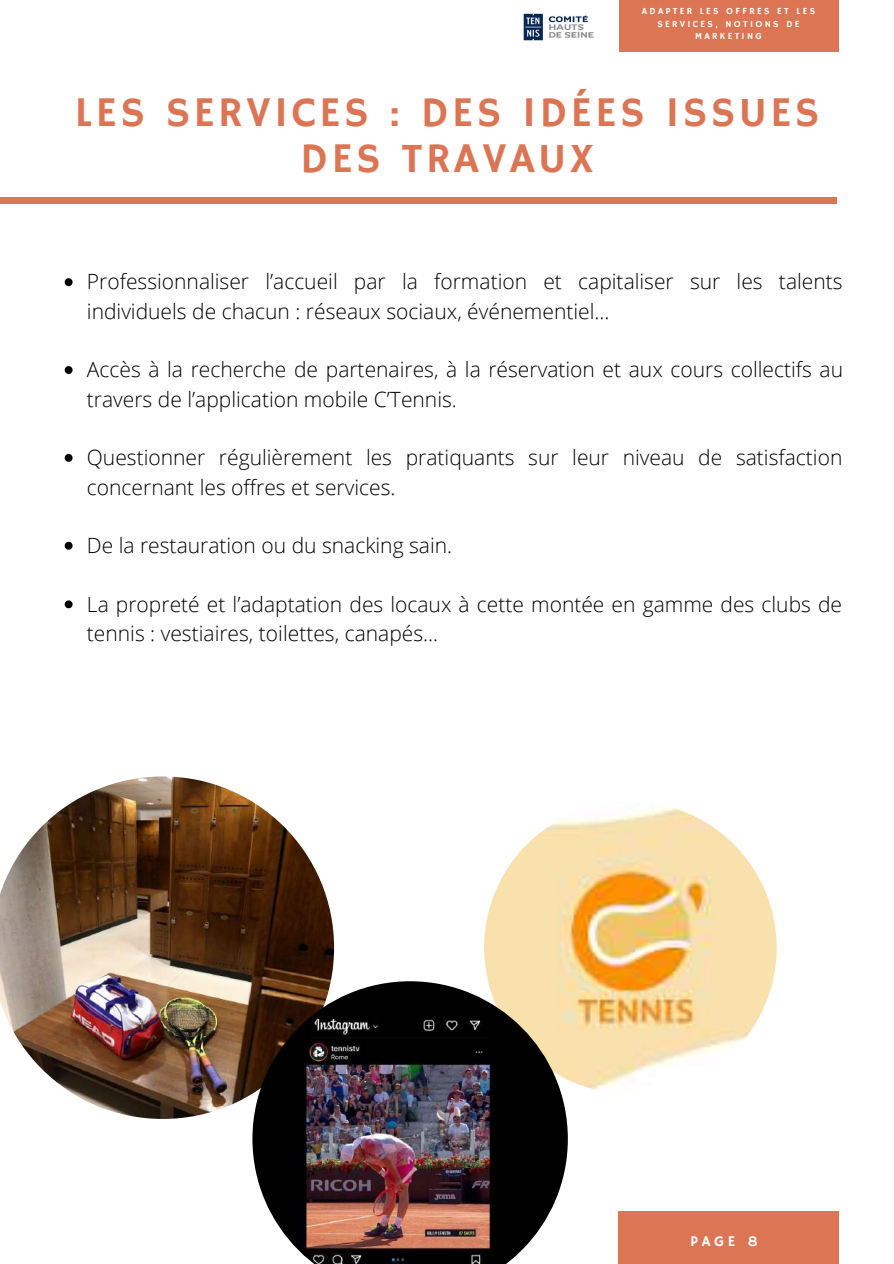
<style>
.page{position:relative;width:894px;height:1264px;background:#fff}
.page>*{position:absolute;margin:0;border:0;box-sizing:border-box;transform-origin:0 0}
.t1{font:42.15px/46.2px "Hammersmith One";letter-spacing:.08em;color:#db7554;text-align:center}
.t2{font:300 21px/29.2px "Open Sans";color:#000}
.t3{font:14.85px "Hammersmith One";color:#fff}
.t4{font:9.3px/12.3px "Hammersmith One";letter-spacing:.25em;color:#fff;text-align:center}
</style>
<div class="page">
<div style="left:0;top:197px;width:836px;height:7px;background:#db7554"></div>
<div style="left:617px;top:0;width:221px;height:52px;background:#db7554"></div>
<div style="left:617px;top:1211px;width:221px;height:52px;background:#db7554"></div>
<img style="left:523px;top:13px;width:71px;height:28px">
<img style="left:484px;top:801px;width:292px;height:292px;border-radius:50%">
<img style="left:0;top:776px;width:334px;height:342px">
<img style="left:252px;top:981px;width:315px;height:282px">
<svg style="left:65px;top:278px;width:8px;height:8px"></svg>
<svg style="left:65px;top:366px;width:8px;height:8px"></svg>
<svg style="left:65px;top:454px;width:8px;height:8px"></svg>
<svg style="left:65px;top:542px;width:8px;height:7px"></svg>
<svg style="left:65px;top:600px;width:8px;height:8px"></svg>
<p class="t4" style="left:641px;top:6px;width:175px">ADAPTER LES OFFRES ET LES<br>SERVICES, NOTIONS DE<br>MARKETING</p>
<h1 class="t1" style="left:75px;top:91px;width:745px">LES SERVICES : DES IDÉES ISSUES<br>DES TRAVAUX</h1>
<p class="t2" style="left:87px;top:267px;width:757px">Professionnaliser l’accueil par la formation et capitaliser sur les talents individuels de chacun : réseaux sociaux, événementiel...</p>
<p class="t2" style="left:87px;top:354px;width:757px">Accès à la recherche de partenaires, à la réservation et aux cours collectifs au travers de l’application mobile C’Tennis.</p>
<p class="t2" style="left:87px;top:442px;width:756px">Questionner régulièrement les pratiquants sur leur niveau de satisfaction concernant les offres et services.</p>
<p class="t2" style="left:87px;top:530px;width:367px">De la restauration ou du snacking sain.</p>
<p class="t2" style="left:87px;top:589px;width:756px">La propreté et l’adaptation des locaux à cette montée en gamme des clubs de tennis : vestiaires, toilettes, canapés...</p>
<p class="t3" style="left:690px;top:1232px;width:69px">PAGE 8</p>
</div>
